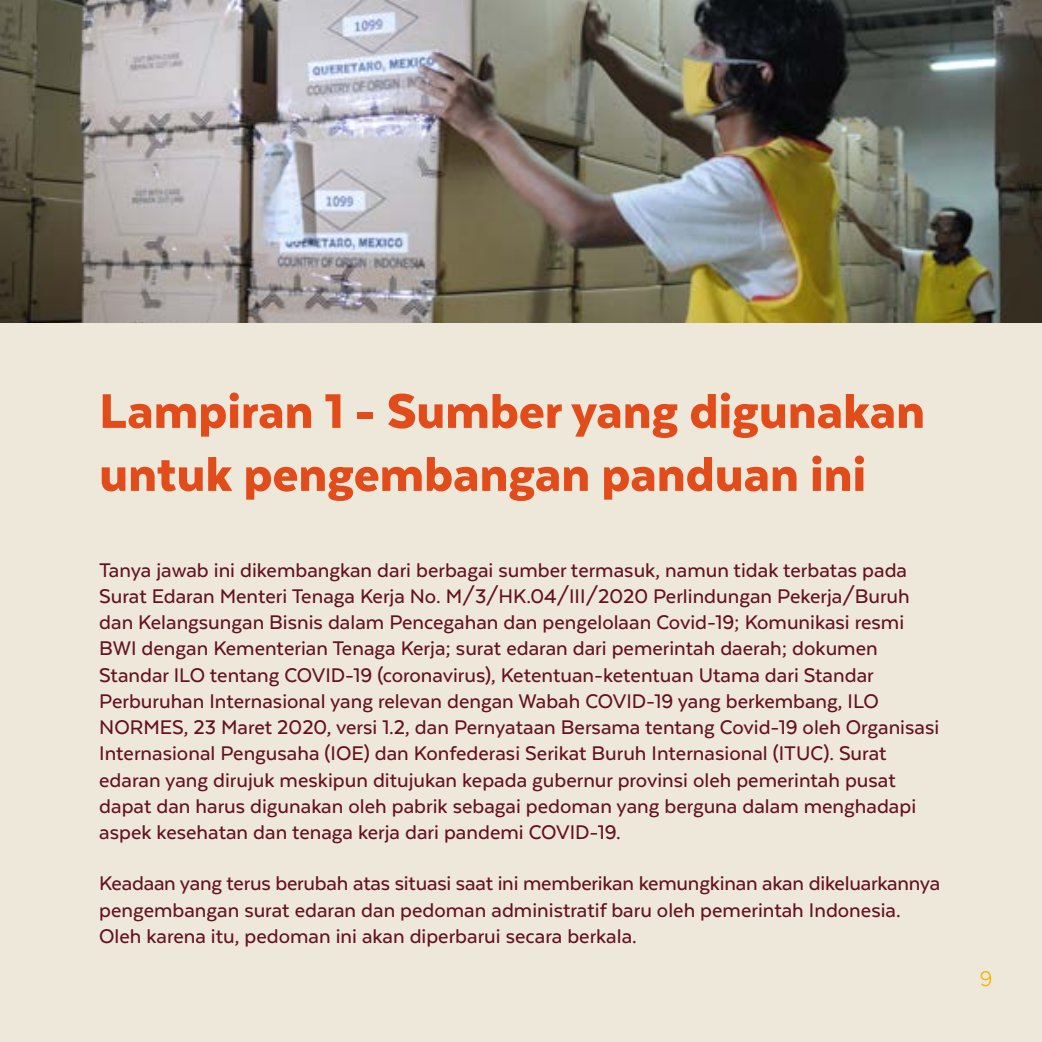
<style>
.page{position:relative;width:1042px;height:1042px;background:#ede8d9}
.page>*{position:absolute;margin:0;border:0;box-sizing:border-box;transform-origin:0 0}
.t1{font:900 56px/63px "Texta";color:#e24c1a}
.t2{font:24.5px "Texta";color:#f4b500}
.t3{font:500 22.75px/26.2px "Texta";color:#651021}
</style>
<div class="page">
<img style="left:0;top:0;width:1042px;height:322px">
<h1 class="t1" style="left:99px;top:379px;width:827px">Lampiran 1 - Sumber yang digunakan untuk pengembangan panduan ini</h1>
<p class="t3" style="left:99px;top:556px;width:841px">Tanya jawab ini dikembangkan dari berbagai sumber termasuk, namun tidak terbatas pada Surat Edaran Menteri Tenaga Kerja No. M/3/HK.04/III/2020 Perlindungan Pekerja/Buruh dan Kelangsungan Bisnis dalam Pencegahan dan pengelolaan Covid-19; Komunikasi resmi BWI dengan Kementerian Tenaga Kerja; surat edaran dari pemerintah daerah; dokumen Standar ILO tentang COVID-19 (coronavirus), Ketentuan-ketentuan Utama dari Standar Perburuhan Internasional yang relevan dengan Wabah COVID-19 yang berkembang, ILO NORMES, 23 Maret 2020, versi 1.2, dan Pernyataan Bersama tentang Covid-19 oleh Organisasi Internasional Pengusaha (IOE) dan Konfederasi Serikat Buruh Internasional (ITUC). Surat edaran yang dirujuk meskipun ditujukan kepada gubernur provinsi oleh pemerintah pusat dapat dan harus digunakan oleh pabrik sebagai pedoman yang berguna dalam menghadapi aspek kesehatan dan tenaga kerja dari pandemi COVID-19.</p>
<p class="t3" style="left:99px;top:870px;width:842px">Keadaan yang terus berubah atas situasi saat ini memberikan kemungkinan akan dikeluarkannya pengembangan surat edaran dan pedoman administratif baru oleh pemerintah Indonesia.<br>Oleh karena itu, pedoman ini akan diperbarui secara berkala.</p>
<p class="t2" style="left:979px;top:966px;width:14px">9</p>
</div>
